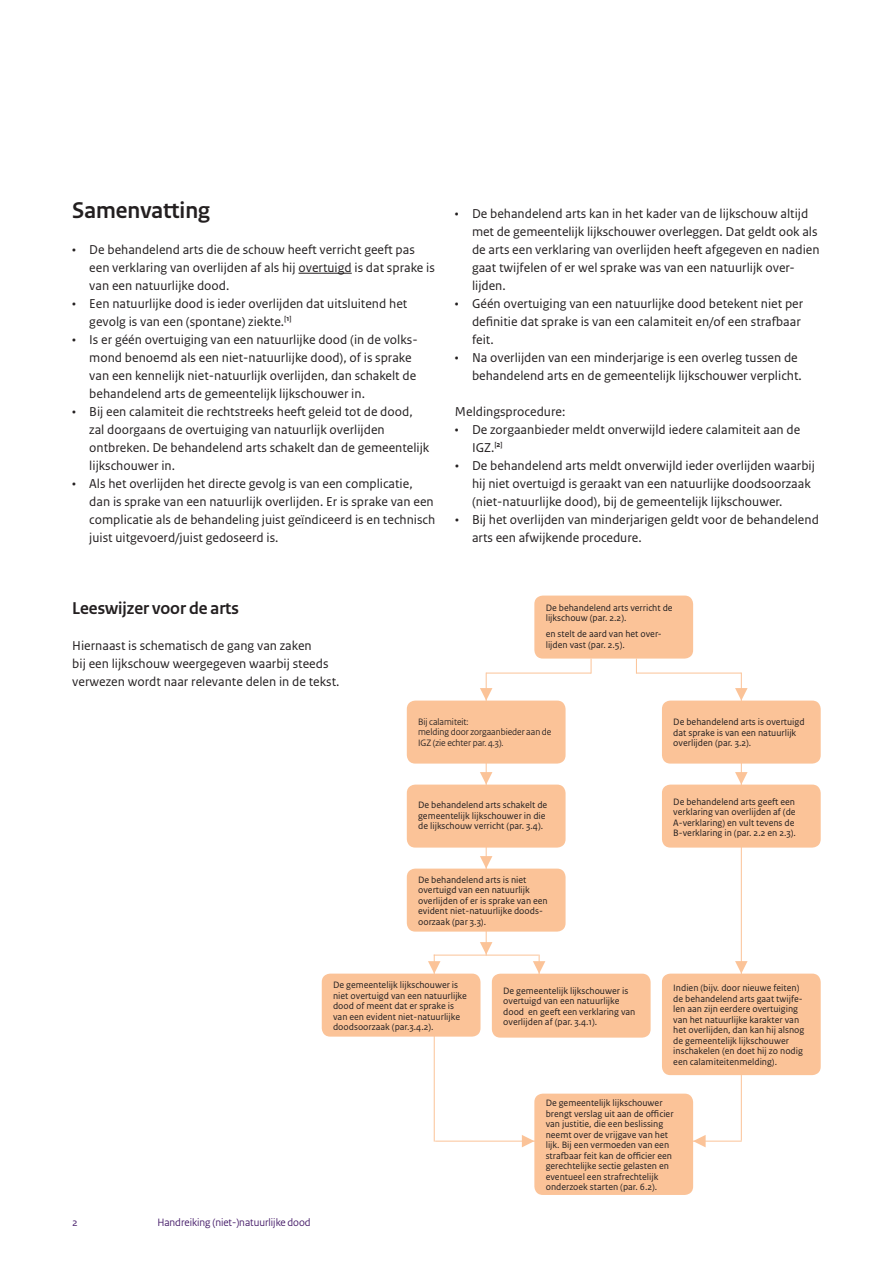
<style>
.page{position:relative;width:893px;height:1263px;background:#fff}
.page>*{position:absolute;margin:0;border:0;box-sizing:border-box;transform-origin:0 0}
.t1{font:700 24px "Rijksoverheid Sans Heading";color:#231f20}
.t2{font:700 18px "Rijksoverheid Sans Heading";color:#231f20}
.t3{font:13.5px/18px "Rijksoverheid Sans Text";color:#231f20}
.t4{font:11.25px "Rijksoverheid Sans";color:#3f1464}
.t5{font:9.75px/10.5px "Rijksoverheid Sans Text";color:#231f20}
.t6{font:9.75px/10.5px "Rijksoverheid Sans Heading";color:#231f20}
</style>
<div class="page">
<hr style="left:298px;top:273px;width:54px;height:1px;background:#231f20">
<hr style="left:434px;top:954px;width:1px;height:187px;background:#fbc398">
<hr style="left:435px;top:1140px;width:307px;height:1px;background:#fbc398">
<hr style="left:486px;top:672px;width:1px;height:283px;background:#fbc398">
<hr style="left:741px;top:672px;width:1px;height:468px;background:#fbc398">
<div style="left:534px;top:595px;width:159px;height:63px;background:#fbc398;border-radius:9px"></div>
<div style="left:407px;top:700px;width:159px;height:63px;background:#fbc398;border-radius:9px"></div>
<div style="left:662px;top:700px;width:159px;height:63px;background:#fbc398;border-radius:9px"></div>
<div style="left:407px;top:784px;width:159px;height:63px;background:#fbc398;border-radius:9px"></div>
<div style="left:662px;top:784px;width:159px;height:63px;background:#fbc398;border-radius:9px"></div>
<div style="left:407px;top:868px;width:159px;height:63px;background:#fbc398;border-radius:9px"></div>
<div style="left:322px;top:973px;width:158px;height:63px;background:#fbc398;border-radius:9px"></div>
<div style="left:492px;top:974px;width:159px;height:63px;background:#fbc398;border-radius:9px"></div>
<div style="left:662px;top:973px;width:159px;height:102px;background:#fbc398;border-radius:9px"></div>
<div style="left:534px;top:1093px;width:159px;height:102px;background:#fbc398;border-radius:9px"></div>
<svg style="left:591px;top:658px;width:1px;height:15px"></svg>
<svg style="left:636px;top:658px;width:1px;height:14px"></svg>
<hr style="left:486px;top:672px;width:105px;height:1px;background:#fbc398">
<hr style="left:434px;top:954px;width:105px;height:1px;background:#fbc398">
<hr style="left:636px;top:672px;width:105px;height:1px;background:#fbc398">
<svg style="left:480px;top:688px;width:12px;height:12px"></svg>
<svg style="left:480px;top:772px;width:12px;height:12px"></svg>
<svg style="left:480px;top:856px;width:12px;height:12px"></svg>
<svg style="left:480px;top:942px;width:12px;height:12px"></svg>
<svg style="left:428px;top:961px;width:12px;height:13px"></svg>
<svg style="left:522px;top:1135px;width:12px;height:12px"></svg>
<svg style="left:533px;top:954px;width:12px;height:20px"></svg>
<svg style="left:735px;top:688px;width:13px;height:12px"></svg>
<svg style="left:735px;top:772px;width:13px;height:12px"></svg>
<svg style="left:735px;top:961px;width:13px;height:12px"></svg>
<svg style="left:693px;top:1135px;width:13px;height:12px"></svg>
<h1 class="t1" style="left:72px;top:197px;width:139px">Samenvatting</h1>
<p class="t3" style="left:89px;top:241px;width:347px;text-indent:-17px">• De behandelend arts die de schouw heeft verricht geeft pas een verklaring van overlijden af als hij overtuigd is dat sprake is van een natuurlijke dood.</p>
<p class="t3" style="left:89px;top:295px;width:320px;text-indent:-17px">• Een natuurlijke dood is ieder overlijden dat uitsluitend het gevolg is van een (spontane) ziekte.<sup>[1]</sup></p>
<p class="t3" style="left:89px;top:331px;width:330px;text-indent:-17px">• Is er géén overtuiging van een natuurlijke dood (in de volks&shy;mond benoemd als een niet-natuurlijke dood), of is sprake van een kennelijk niet-natuurlijk overlijden, dan schakelt de behandelend arts de gemeentelijk lijkschouwer in.</p>
<p class="t3" style="left:89px;top:403px;width:342px;text-indent:-17px">• Bij een calamiteit die rechtstreeks heeft geleid tot de dood, zal doorgaans de overtuiging van natuurlijk overlijden ontbreken. De behandelend arts schakelt dan de gemeentelijk lijkschouwer in.</p>
<p class="t3" style="left:89px;top:475px;width:347px;text-indent:-17px">• Als het overlijden het directe gevolg is van een complicatie, dan is sprake van een natuurlijk overlijden. Er is sprake van een complicatie als de behandeling juist geïndiceerd is en technisch juist uitgevoerd/juist gedoseerd is.</p>
<p class="t3" style="left:472px;top:205px;width:349px;text-indent:-17px">• De behandelend arts kan in het kader van de lijkschouw altijd met de gemeentelijk lijkschouwer overleggen. Dat geldt ook als de arts een verklaring van overlijden heeft afgegeven en nadien gaat twijfelen of er wel sprake was van een natuurlijk over&shy;lijden.</p>
<p class="t3" style="left:472px;top:295px;width:333px;text-indent:-17px">• Géén overtuiging van een natuurlijke dood betekent niet per definitie dat sprake is van een calamiteit en/of een strafbaar feit.</p>
<p class="t3" style="left:455px;top:349px;width:348px;text-align:right">• Na overlijden van een minderjarige is een overleg tussen de behandelend arts en de gemeentelijk lijkschouwer verplicht.</p>
<p class="t3" style="left:455px;top:403px;width:112px">Meldingsprocedure:</p>
<p class="t3" style="left:472px;top:421px;width:330px;text-indent:-17px">• De zorgaanbieder meldt onverwijld iedere calamiteit aan de<br>IGZ.<sup>[2]</sup></p>
<p class="t3" style="left:472px;top:457px;width:344px;text-indent:-17px">• De behandelend arts meldt onverwijld ieder overlijden waarbij hij niet overtuigd is geraakt van een natuurlijke doodsoorzaak (niet-natuurlijke dood), bij de gemeentelijk lijkschouwer.</p>
<p class="t3" style="left:472px;top:511px;width:348px;text-indent:-17px">• Bij het overlijden van minderjarigen geldt voor de behandelend arts een afwijkende procedure.</p>
<h2 class="t2" style="left:72px;top:598px;width:168px">Leeswijzer voor de arts</h2>
<p class="t3" style="left:72px;top:637px;width:269px">Hiernaast is schematisch de gang van zaken<br>bij een lijkschouw weergegeven waarbij steeds verwezen wordt naar relevante delen in de tekst.</p>
<p class="t5" style="left:546px;top:603px;width:128px">De behandelend arts verricht de lijkschouw (par. 2.2).</p>
<p class="t5" style="left:546px;top:629px;width:117px">en stelt de aard van het over&shy;lijden vast (par. 2.5).</p>
<p class="t6" style="left:418px;top:716px;width:135px">Bij calamiteit:<br>melding door zorgaanbieder aan de<br>IGZ (zie echter par. 4.3).</p>
<p class="t5" style="left:673px;top:717px;width:133px">De behandelend arts is overtuigd dat sprake is van een natuurlijk overlijden (par. 3.2).</p>
<p class="t5" style="left:418px;top:800px;width:131px">De behandelend arts schakelt de gemeentelijk lijkschouwer in die de lijkschouw verricht (par. 3.4).</p>
<p class="t5" style="left:673px;top:797px;width:124px">De behandelend arts geeft een verklaring van overlijden af (de<br>A-verklaring) en vult tevens de<br>B-verklaring in (par. 2.2 en 2.3).</p>
<p class="t5" style="left:418px;top:874px;width:131px">De behandelend arts is niet overtuigd van een natuurlijk overlijden of er is sprake van een evident niet-natuurlijke doods&shy;oorzaak (par 3.3).</p>
<p class="t5" style="left:333px;top:980px;width:135px">De gemeentelijk lijkschouwer is niet overtuigd van een natuurlijke dood of meent dat er sprake is van een evident niet-natuurlijke doodsoorzaak (par.3.4.2).</p>
<p class="t5" style="left:503px;top:985px;width:134px">De gemeentelijk lijkschouwer is overtuigd van een natuurlijke dood en geeft een verklaring van overlijden af (par. 3.4.1).</p>
<p class="t5" style="left:673px;top:983px;width:133px">Indien (bijv. door nieuwe feiten) de behandelend arts gaat twijfe&shy;len aan zijn eerdere overtuiging van het natuurlijke karakter van het overlijden, dan kan hij alsnog de gemeentelijk lijkschouwer inschakelen (en doet hij zo nodig een calamiteitenmelding).</p>
<p class="t4" style="left:72px;top:1216px;width:7px">2</p>
<p class="t4" style="left:157px;top:1216px;width:155px">Handreiking (niet-)natuurlijke dood</p>
<p class="t5" style="left:546px;top:1098px;width:129px">De gemeentelijk lijkschouwer brengt verslag uit aan de officier van justitie, die een beslissing neemt over de vrijgave van het lijk. Bij een vermoeden van een strafbaar feit kan de officier een gerechtelijke sectie gelasten en eventueel een strafrechtelijk onderzoek starten (par. 6.2).</p>
</div>
